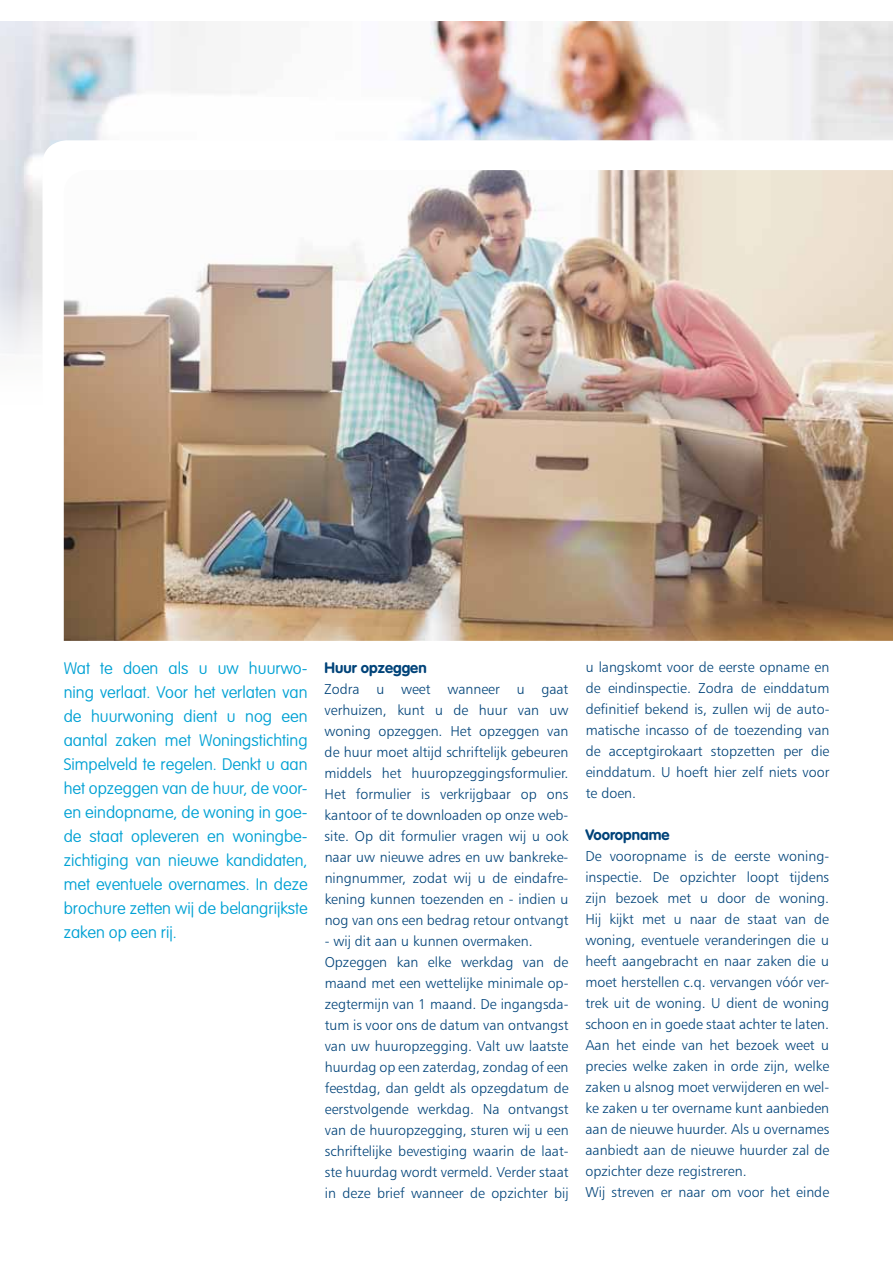
<style>
.page{position:relative;width:893px;height:1263px;background:#fff}
.page>*{position:absolute;margin:0;border:0;box-sizing:border-box;transform-origin:0 0}
.t1{font:100 16.5px/24px "VAG Rounded";color:#00a1d4;text-align:justify}
.t2{font:700 15px "VAG Rounded";color:#004379}
.t3{font:14.25px/21px "Humanist 777 BT Light B";color:#004379;text-align:justify}
</style>
<div class="page">
<img style="left:0;top:21px;width:893px;height:332px">
<svg style="left:43px;top:140px;width:850px;height:501px"></svg>
<img style="left:64px;top:170px;width:829px;height:471px">
<p class="t1" style="left:64px;top:657px;width:245px">Wat te doen als u uw huurwo&shy;ning verlaat. Voor het verlaten van de huurwoning dient u nog een aantal zaken met Woningstichting Simpelveld te regelen. Denkt u aan het opzeggen van de huur, de voor&shy;en eindopname, de woning in goe&shy;de staat opleveren en woningbe&shy;zichtiging van nieuwe kandidaten, met eventuele overnames. In deze brochure zetten wij de belangrijkste zaken op een rij.</p>
<p class="t2" style="left:325px;top:658px;width:104px">Huur opzeggen</p>
<p class="t3" style="left:325px;top:678px;width:245px">Zodra u weet wanneer u gaat verhuizen, kunt u de huur van uw woning opzeggen. Het opzeggen van de huur moet altijd schriftelijk gebeuren middels het huuropzeggingsformulier.<br>Het formulier is verkrijgbaar op ons kantoor of te downloaden op onze web&shy;site. Op dit formulier vragen wij u ook naar uw nieuwe adres en uw bankreke&shy;ningnummer, zodat wij u de eindafre&shy;kening kunnen toezenden en - indien u nog van ons een bedrag retour ontvangt</p>
<p class="t3" style="left:325px;top:930px;width:245px;text-align:left">- wij dit aan u kunnen overmaken.<br>Opzeggen kan elke werkdag van de maand met een wettelijke minimale op&shy;zegtermijn van 1 maand. De ingangsda&shy;tum is voor ons de datum van ontvangst van uw huuropzegging. Valt uw laatste huurdag op een zaterdag, zondag of een feestdag, dan geldt als opzegdatum de eerstvolgende werkdag. Na ontvangst van de huuropzegging, sturen wij u een schriftelijke bevestiging waarin de laat&shy;ste huurdag wordt vermeld. Verder staat in deze brief wanneer de opzichter bij</p>
<p class="t3" style="left:586px;top:657px;width:245px">u langskomt voor de eerste opname en de eindinspectie. Zodra de einddatum definitief bekend is, zullen wij de auto&shy;matische incasso of de toezending van de acceptgirokaart stopzetten per die einddatum. U hoeft hier zelf niets voor te doen.</p>
<p class="t2" style="left:585px;top:826px;width:86px">Vooropname</p>
<p class="t3" style="left:585px;top:845px;width:245px;text-align:left">De vooropname is de eerste woning&shy;inspectie. De opzichter loopt tijdens zijn bezoek met u door de woning.<br>Hij kijkt met u naar de staat van de woning, eventuele veranderingen die u heeft aangebracht en naar zaken die u moet herstellen c.q. vervangen vóór ver&shy;trek uit de woning. U dient de woning schoon en in goede staat achter te laten.<br>Aan het einde van het bezoek weet u precies welke zaken in orde zijn, welke zaken u alsnog moet verwijderen en wel&shy;ke zaken u ter overname kunt aanbieden aan de nieuwe huurder. Als u overnames aanbiedt aan de nieuwe huurder zal de opzichter deze registreren.<br>Wij streven er naar om voor het einde</p>
</div>
